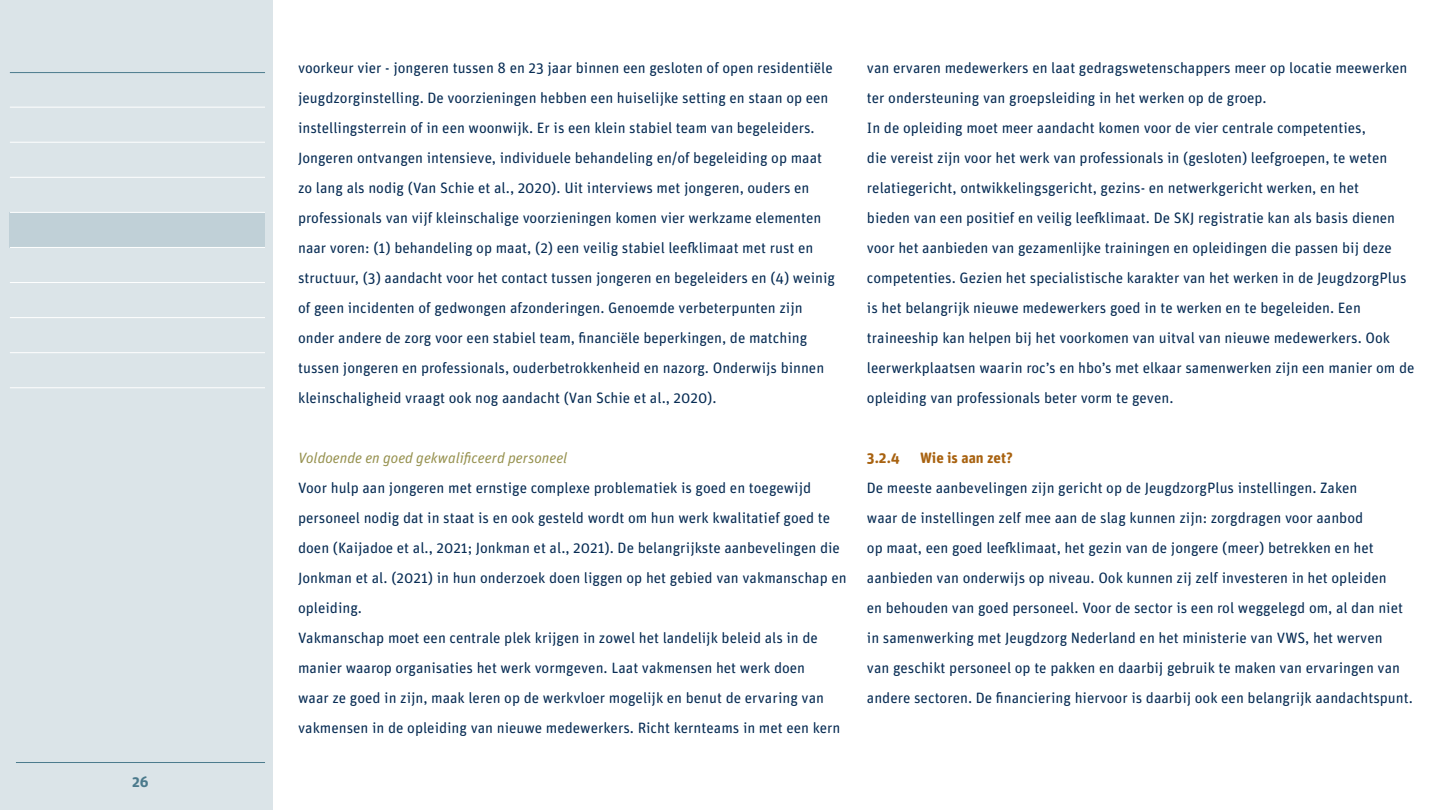
<style>
.page{position:relative;width:1440px;height:810px;background:#fff}
.page>*{position:absolute;margin:0;border:0;box-sizing:border-box;transform-origin:0 0}
.t1{font:15px/30px "Unit Rounded Pro";color:#072c54}
.t2{font:italic 15px "Unit Rounded Pro";color:#979250}
.t3{font:700 15px "Unit Rounded Pro";color:#a86210}
.t4{font:700 15px "Unit Rounded Pro";color:#4b7a8c}
</style>
<div class="page">
<div style="left:0;top:0;width:273px;height:810px;background:#dbe4e8"></div>
<hr style="left:16px;top:762px;width:249px;height:1px;background:#4b7a8c">
<div style="left:10px;top:213px;width:255px;height:35px;background:#c0d0d7"></div>
<hr style="left:10px;top:72px;width:255px;height:1px;background:#4b7a8c">
<hr style="left:10px;top:107px;width:255px;height:1px;background:#fff">
<hr style="left:10px;top:142px;width:255px;height:1px;background:#fff">
<hr style="left:10px;top:177px;width:255px;height:1px;background:#fff">
<hr style="left:10px;top:212px;width:255px;height:1px;background:#fff">
<hr style="left:10px;top:247px;width:255px;height:1px;background:#fff">
<hr style="left:10px;top:282px;width:255px;height:1px;background:#fff">
<hr style="left:10px;top:317px;width:255px;height:1px;background:#fff">
<hr style="left:10px;top:353px;width:255px;height:1px;background:#fff">
<hr style="left:10px;top:388px;width:255px;height:1px;background:#fff">
<p class="t4" style="left:132px;top:771px;width:18px">26</p>
<p class="t1" style="left:298px;top:52px;width:539px">voorkeur vier - jongeren tussen 8 en 23 jaar binnen een gesloten of open residentiële jeugdzorginstelling. De voorzieningen hebben een huiselijke setting en staan op een instellingsterrein of in een woonwijk. Er is een klein stabiel team van begeleiders.<br>Jongeren ontvangen intensieve, individuele behandeling en/of begeleiding op maat zo lang als nodig (Van Schie et al., 2020). Uit interviews met jongeren, ouders en professionals van vijf kleinschalige voorzieningen komen vier werkzame elementen naar voren: (1) behandeling op maat, (2) een veilig stabiel leefklimaat met rust en structuur, (3) aandacht voor het contact tussen jongeren en begeleiders en (4) weinig of geen incidenten of gedwongen afzonderingen. Genoemde verbeterpunten zijn onder andere de zorg voor een stabiel team, financiële beperkingen, de matching tussen jongeren en professionals, ouderbetrokkenheid en nazorg. Onderwijs binnen kleinschaligheid vraagt ook nog aandacht (Van Schie et al., 2020).</p>
<p class="t2" style="left:298px;top:447px;width:271px">Voldoende en goed gekwalificeerd personeel</p>
<p class="t1" style="left:298px;top:472px;width:550px">Voor hulp aan jongeren met ernstige complexe problematiek is goed en toegewijd personeel nodig dat in staat is en ook gesteld wordt om hun werk kwalitatief goed te doen (Kaijadoe et al., 2021; Jonkman et al., 2021). De belangrijkste aanbevelingen die Jonkman et al. (2021) in hun onderzoek doen liggen op het gebied van vakmanschap en opleiding.<br>Vakmanschap moet een centrale plek krijgen in zowel het landelijk beleid als in de manier waarop organisaties het werk vormgeven. Laat vakmensen het werk doen<br>waar ze goed in zijn, maak leren op de werkvloer mogelijk en benut de ervaring van vakmensen in de opleiding van nieuwe medewerkers. Richt kernteams in met een kern</p>
<p class="t1" style="left:867px;top:52px;width:549px">van ervaren medewerkers en laat gedragswetenschappers meer op locatie meewerken ter ondersteuning van groepsleiding in het werken op de groep.<br>In de opleiding moet meer aandacht komen voor de vier centrale competenties,<br>die vereist zijn voor het werk van professionals in (gesloten) leefgroepen, te weten relatiegericht, ontwikkelingsgericht, gezins- en netwerkgericht werken, en het<br>bieden van een positief en veilig leefklimaat. De SKJ registratie kan als basis dienen voor het aanbieden van gezamenlijke trainingen en opleidingen die passen bij deze competenties. Gezien het specialistische karakter van het werken in de JeugdzorgPlus is het belangrijk nieuwe medewerkers goed in te werken en te begeleiden. Een traineeship kan helpen bij het voorkomen van uitval van nieuwe medewerkers. Ook leerwerkplaatsen waarin roc’s en hbo’s met elkaar samenwerken zijn een manier om de opleiding van professionals beter vorm te geven.</p>
<p class="t3" style="left:867px;top:447px;width:35px">3.2.4</p>
<p class="t3" style="left:920px;top:447px;width:94px">Wie is aan zet?</p>
<p class="t1" style="left:867px;top:472px;width:548px">De meeste aanbevelingen zijn gericht op de JeugdzorgPlus instellingen. Zaken<br>waar de instellingen zelf mee aan de slag kunnen zijn: zorgdragen voor aanbod<br>op maat, een goed leefklimaat, het gezin van de jongere (meer) betrekken en het aanbieden van onderwijs op niveau. Ook kunnen zij zelf investeren in het opleiden<br>en behouden van goed personeel. Voor de sector is een rol weggelegd om, al dan niet in samenwerking met Jeugdzorg Nederland en het ministerie van VWS, het werven<br>van geschikt personeel op te pakken en daarbij gebruik te maken van ervaringen van andere sectoren. De financiering hiervoor is daarbij ook een belangrijk aandachtspunt.</p>
</div>
